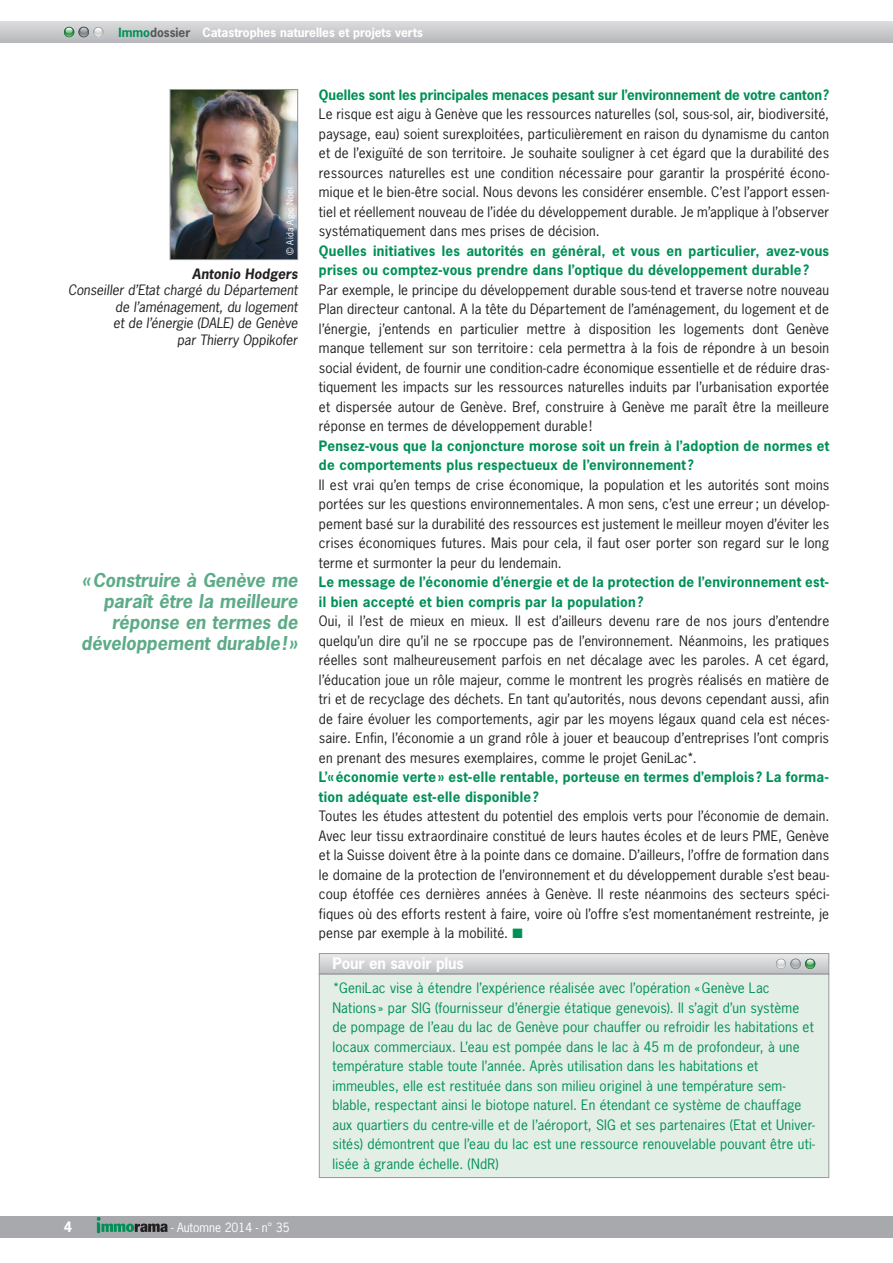
<style>
.page{position:relative;width:893px;height:1263px;background:#fff}
.page>*{position:absolute;margin:0;border:0;box-sizing:border-box;transform-origin:0 0}
._04_Exergue{font:italic 700 18px/21px "News Gothic Std";color:#5dab88;text-align:right}
.Titre_de_bloc{font:700 15px "News Gothic Std";letter-spacing:-.01em;color:#fff}
._02_Texte{font:13.5px/19.5px "News Gothic Std";letter-spacing:.015em;color:#231f20;text-align:justify}
._02_Texte-2{font:13.5px/19.5px "News Gothic Std";letter-spacing:.015em;color:#009057}
._05_Questions{font:700 13.5px/19.5px "News Gothic Std";letter-spacing:.02em;color:#009057}
.Nom___Titre{font:italic 13.5px/16.5px "News Gothic Std";letter-spacing:.005em;color:#231f20;text-align:justify}
._05_Questions-2{font:700 13.5px "News Gothic Std";color:#009057}
.Nom___Titre-2{font:italic 700 13.5px "News Gothic Std";letter-spacing:.01em;color:#231f20}
.t1{font:700 13.5px "News Gothic Std";color:#fff}
.Tetiere_page_gauche{font:700 12px "News Gothic Std";color:#fff}
.t2{font:12px "News Gothic Std";color:#fff}
.Copyright{font:9px "News Gothic Std";letter-spacing:.03em;color:#fff}
.s1{color:#009057}
.s2{color:#57585a}
</style>
<div class="page">
<div style="left:0;top:21px;width:893px;height:22px;background:linear-gradient(to bottom,#dcdcde,#b9babd)"></div>
<div style="left:0;top:1216px;width:893px;height:21px;background:#a8a9ad"></div>
<svg style="left:97px;top:1217px;width:71px;height:16px"></svg>
<svg style="left:64px;top:27px;width:40px;height:10px"></svg>
<img style="left:172px;top:91px;width:124px;height:167px">
<div style="left:170px;top:89px;width:128px;height:171px;border:1px solid #939598"></div>
<div style="left:319px;top:974px;width:510px;height:203px;background:#e3eee7"></div>
<div style="left:319px;top:973px;width:510px;height:205px;border:1px solid #97999c"></div>
<svg style="left:321px;top:955px;width:506px;height:17px;background:#d4d5d7"></svg>
<svg style="left:776px;top:958px;width:39px;height:11px"></svg>
<div style="left:319px;top:953px;width:510px;height:21px;border:1px solid #97999c"></div>
<p class="Tetiere_page_gauche" style="left:119px;top:25px;width:306px"><span class="s1">Immo</span><span class="s2">dossier</span> Catastrophes naturelles et projets verts</p>
<p class="Copyright" style="left:284px;top:255px;width:70px;rotate:-90deg">© Aida Agic Noel</p>
<p class="Nom___Titre-2" style="left:192px;top:265px;width:107px">Antonio Hodgers</p>
<p class="Nom___Titre" style="left:113px;top:282px;width:186px;text-indent:-45px">Conseiller d’Etat chargé du Département de l’aménagement, du logement et de l’énergie (DALE) de Genève</p>
<p class="Nom___Titre" style="left:177px;top:331px;width:122px">par Thierry Oppikofer</p>
<p class="_04_Exergue" style="left:81px;top:570px;width:218px">«Construire à Genève me paraît être la meilleure réponse en termes de développement durable! »</p>
<p class="t1" style="left:64px;top:1218px;width:10px">4</p>
<p class="t2" style="left:171px;top:1219px;width:120px">- Automne 2014 - n° 35</p>
<p class="_05_Questions-2" style="left:319px;top:86px;width:512px">Quelles sont les principales menaces pesant sur l’environnement de votre canton?</p>
<p class="_02_Texte" style="left:319px;top:104px;width:512px">Le risque est aigu à Genève que les ressources naturelles (sol, sous-sol, air, biodiversité, paysage, eau) soient surexploitées, particulièrement en raison du dynamisme du canton et de l’exiguïté de son territoire. Je souhaite souligner à cet égard que la durabilité des ressources naturelles est une condition nécessaire pour garantir la prospérité écono&shy;mique et le bien-être social. Nous devons les considérer ensemble. C’est l’apport essen&shy;tiel et réellement nouveau de l’idée du développement durable. Je m’applique à l’observer systématiquement dans mes prises de décision.</p>
<p class="_05_Questions" style="left:319px;top:241px;width:512px">Quelles initiatives les autorités en général, et vous en particulier, avez-vous prises ou comptez-vous prendre dans l’optique du développement durable?</p>
<p class="_02_Texte" style="left:319px;top:280px;width:512px">Par exemple, le principe du développement durable sous-tend et traverse notre nouveau Plan directeur cantonal. A la tête du Département de l’aménagement, du logement et de l’énergie, j’entends en particulier mettre à disposition les logements dont Genève manque tellement sur son territoire: cela permettra à la fois de répondre à un besoin social évident, de fournir une condition-cadre économique essentielle et de réduire dras&shy;tiquement les impacts sur les ressources naturelles induits par l’urbanisation exportée et dispersée autour de Genève. Bref, construire à Genève me paraît être la meilleure réponse en termes de développement durable!</p>
<p class="_05_Questions" style="left:319px;top:436px;width:512px">Pensez-vous que la conjoncture morose soit un frein à l’adoption de normes et de comportements plus respectueux de l’environnement?</p>
<p class="_02_Texte" style="left:319px;top:475px;width:512px">Il est vrai qu’en temps de crise économique, la population et les autorités sont moins portées sur les questions environnementales. A mon sens, c’est une erreur; un dévelop&shy;pement basé sur la durabilité des ressources est justement le meilleur moyen d’éviter les crises économiques futures. Mais pour cela, il faut oser porter son regard sur le long terme et surmonter la peur du lendemain.</p>
<p class="_05_Questions" style="left:319px;top:572px;width:512px">Le message de l’économie d’énergie et de la protection de l’environnement est&shy;il bien accepté et bien compris par la population?</p>
<p class="_02_Texte" style="left:319px;top:611px;width:512px">Oui, il l’est de mieux en mieux. Il est d’ailleurs devenu rare de nos jours d’entendre quelqu’un dire qu’il ne se rpoccupe pas de l’environnement. Néanmoins, les pratiques réelles sont malheureusement parfois en net décalage avec les paroles. A cet égard, l’éducation joue un rôle majeur, comme le montrent les progrès réalisés en matière de tri et de recyclage des déchets. En tant qu’autorités, nous devons cependant aussi, afin de faire évoluer les comportements, agir par les moyens légaux quand cela est néces&shy;saire. Enfin, l’économie a un grand rôle à jouer et beaucoup d’entreprises l’ont compris en prenant des mesures exemplaires, comme le projet GeniLac*.</p>
<p class="_05_Questions" style="left:319px;top:767px;width:512px">L’«économie verte» est-elle rentable, porteuse en termes d’emplois? La forma&shy;tion adéquate est-elle disponible?</p>
<p class="_02_Texte" style="left:319px;top:806px;width:512px">Toutes les études attestent du potentiel des emplois verts pour l’économie de demain.<br>Avec leur tissu extraordinaire constitué de leurs hautes écoles et de leurs PME, Genève et la Suisse doivent être à la pointe dans ce domaine. D’ailleurs, l’offre de formation dans le domaine de la protection de l’environnement et du développement durable s’est beau&shy;coup étoffée ces dernières années à Genève. Il reste néanmoins des secteurs spéci&shy;fiques où des efforts restent à faire, voire où l’offre s’est momentanément restreinte, je pense par exemple à la mobilité. <span class="s1">■</span></p>
<p class="Titre_de_bloc" style="left:332px;top:953px;width:133px">Pour en savoir plus</p>
<p class="_02_Texte-2" style="left:332px;top:978px;width:484px">*GeniLac vise à étendre l’expérience réalisée avec l’opération «Genève Lac Nations » par SIG (fournisseur d’énergie étatique genevois). Il s’agit d’un système de pompage de l’eau du lac de Genève pour chauffer ou refroidir les habitations et locaux commerciaux. L’eau est pompée dans le lac à 45 m de profondeur, à une température stable toute l’année. Après utilisation dans les habitations et immeubles, elle est restituée dans son milieu originel à une température sem&shy;blable, respectant ainsi le biotope naturel. En étendant ce système de chauffage aux quartiers du centre-ville et de l’aéroport, SIG et ses partenaires (Etat et Univer&shy;sités) démontrent que l’eau du lac est une ressource renouvelable pouvant être uti&shy;lisée à grande échelle. (NdR)</p>
</div>
